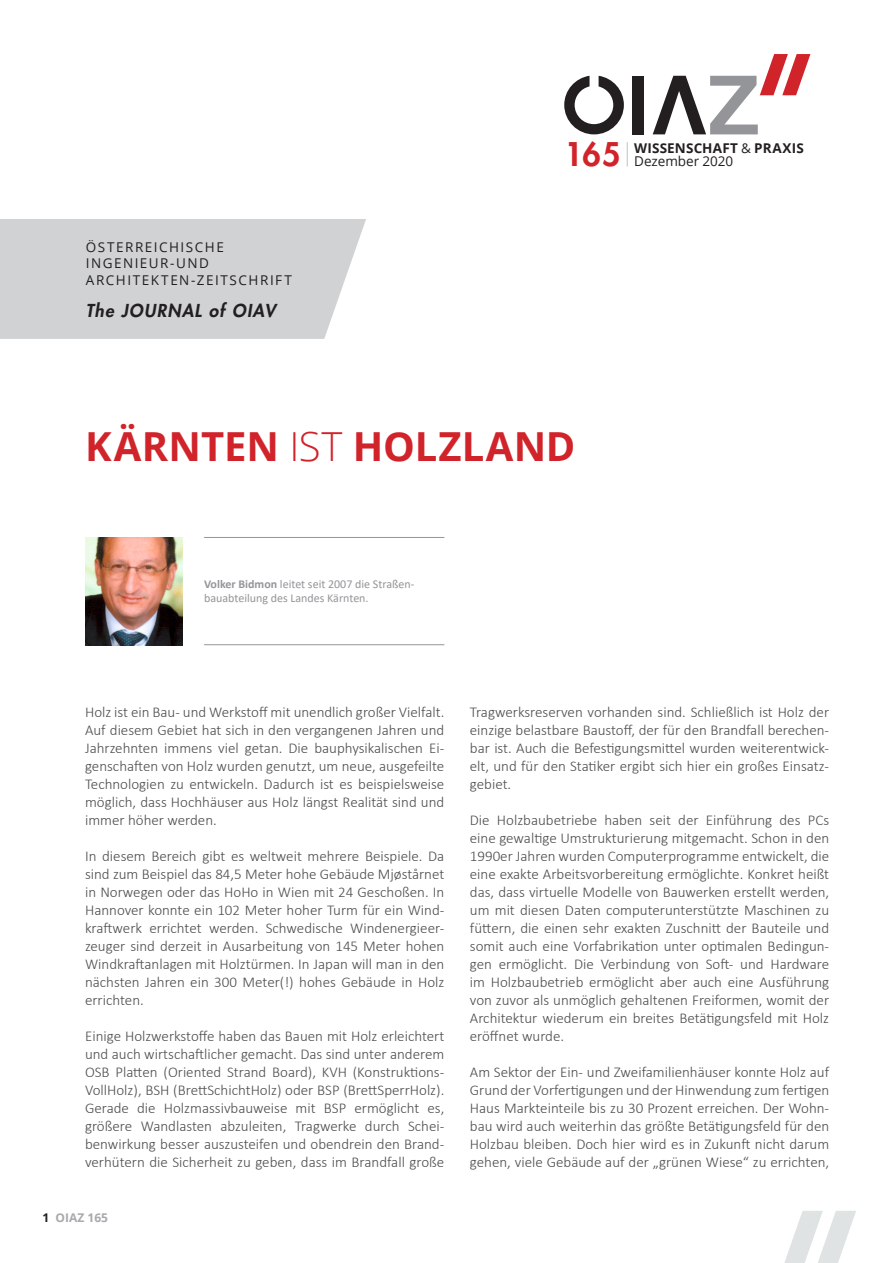
<style>
.page{position:relative;width:893px;height:1263px;background:#fff}
.page>*{position:absolute;margin:0;border:0;box-sizing:border-box;transform-origin:0 0}
.Überschrift{font:700 40.05px "Open Sans";color:#d1232a}
.t1{font:800 31.8px "Futura LT";color:#d1232a}
.t2{font:italic 800 17.4px "Futura LT";letter-spacing:.065em;color:#231f20}
.Fliesstext{font:300 15px/18px "Calibri";color:#4b4c4d;text-align:justify}
.t3{font:13.5px "Open Sans";letter-spacing:.11em;color:#231f20}
.t4{font:700 13.5px "Open Sans";letter-spacing:.015em;color:#231f20}
.t5{font:13.5px "Open Sans";color:#231f20}
.bildtext{font:12px/14.4px "Calibri";color:#939598}
.t6{font:700 12px "Open Sans";color:#a8a9ad}
.s1{font-weight:400}
.s2{font-weight:300}
.s3{font-weight:700}
.s4{color:#231f20}
</style>
<div class="page">
<svg style="left:784px;top:1211px;width:72px;height:52px"></svg>
<div style="left:0;top:219px;width:366px;height:120px;background:#d1d2d4"></div>
<div style="left:633px;top:76px;width:11px;height:58px;background:#231f20"></div>
<svg style="left:564px;top:76px;width:60px;height:58px"></svg>
<svg style="left:653px;top:54px;width:157px;height:80px"></svg>
<svg style="left:627px;top:142px;width:1px;height:24px"></svg>
<img style="left:85px;top:537px;width:97px;height:108px">
<hr style="left:204px;top:537px;width:240px;height:1px;background:#939598">
<hr style="left:204px;top:644px;width:240px;height:1px;background:#939598">
<p class="t3" style="left:86px;top:238px;width:140px">ÖSTERREICHISCHE</p>
<p class="t3" style="left:86px;top:254px;width:125px">INGENIEUR-UND</p>
<p class="t3" style="left:86px;top:271px;width:208px">ARCHITEKTEN-ZEITSCHRIFT</p>
<p class="t2" style="left:86px;top:300px;width:191px">The JOURNAL of OIAV</p>
<p class="t1" style="left:564px;top:133px;width:58px">165</p>
<p class="t4" style="left:634px;top:139px;width:171px">WISSENSCHAFT <span class="s1">&amp;</span> PRAXIS</p>
<p class="t5" style="left:634px;top:152px;width:101px">Dezember 2020</p>
<p class="Überschrift" style="left:85px;top:419px;width:492px">KÄRNTEN <span class="s2">IST</span> HOLZLAND</p>
<p class="bildtext" style="left:204px;top:576px;width:212px"><span class="s3">Volker Bidmon</span> leitet seit 2007 die Straßen&shy;bauabteilung des Landes Kärnten.</p>
<p class="Fliesstext" style="left:85px;top:703px;width:361px">Holz ist ein Bau- und Werkstoff mit unendlich großer Vielfalt.<br>Auf diesem Gebiet hat sich in den vergangenen Jahren und Jahrzehnten immens viel getan. Die bauphysikalischen Ei&shy;genschaften von Holz wurden genutzt, um neue, ausgefeilte Technologien zu entwickeln. Dadurch ist es beispielsweise möglich, dass Hochhäuser aus Holz längst Realität sind und immer höher werden.</p>
<p class="Fliesstext" style="left:85px;top:847px;width:361px">In diesem Bereich gibt es weltweit mehrere Beispiele. Da sind zum Beispiel das 84,5 Meter hohe Gebäude Mjøstårnet in Norwegen oder das HoHo in Wien mit 24 Geschoßen. In Hannover konnte ein 102 Meter hoher Turm für ein Wind&shy;kraftwerk errichtet werden. Schwedische Windenergieer&shy;zeuger sind derzeit in Ausarbeitung von 145 Meter hohen Windkraftanlagen mit Holztürmen. In Japan will man in den nächsten Jahren ein 300 Meter(!) hohes Gebäude in Holz errichten.</p>
<p class="Fliesstext" style="left:85px;top:1027px;width:361px">Einige Holzwerkstoffe haben das Bauen mit Holz erleichtert und auch wirtschaftlicher gemacht. Das sind unter anderem OSB Platten (Oriented Strand Board), KVH (Konstruktions-VollHolz), BSH (BrettSchichtHolz) oder BSP (BrettSperrHolz).<br>Gerade die Holzmassivbauweise mit BSP ermöglicht es, größere Wandlasten abzuleiten, Tragwerke durch Schei&shy;benwirkung besser auszusteifen und obendrein den Brand&shy;verhütern die Sicherheit zu geben, dass im Brandfall große</p>
<p class="t6" style="left:43px;top:1209px;width:67px"><span class="s4">1</span> OIAZ 165</p>
<p class="Fliesstext" style="left:470px;top:703px;width:361px">Tragwerksreserven vorhanden sind. Schließlich ist Holz der einzige belastbare Baustoff, der für den Brandfall berechen&shy;bar ist. Auch die Befestigungsmittel wurden weiterentwick&shy;elt, und für den Statiker ergibt sich hier ein großes Einsatz&shy;gebiet.</p>
<p class="Fliesstext" style="left:470px;top:811px;width:361px">Die Holzbaubetriebe haben seit der Einführung des PCs eine gewaltige Umstrukturierung mitgemacht. Schon in den 1990er Jahren wurden Computerprogramme entwickelt, die eine exakte Arbeitsvorbereitung ermöglichte. Konkret heißt das, dass virtuelle Modelle von Bauwerken erstellt werden, um mit diesen Daten computerunterstützte Maschinen zu füttern, die einen sehr exakten Zuschnitt der Bauteile und somit auch eine Vorfabrikation unter optimalen Bedingun&shy;gen ermöglicht. Die Verbindung von Soft- und Hardware im Holzbaubetrieb ermöglicht aber auch eine Ausführung von zuvor als unmöglich gehaltenen Freiformen, womit der Architektur wiederum ein breites Betätigungsfeld mit Holz eröffnet wurde.</p>
<p class="Fliesstext" style="left:470px;top:1063px;width:361px">Am Sektor der Ein- und Zweifamilienhäuser konnte Holz auf Grund der Vorfertigungen und der Hinwendung zum fertigen Haus Markteinteile bis zu 30 Prozent erreichen. Der Wohn&shy;bau wird auch weiterhin das größte Betätigungsfeld für den Holzbau bleiben. Doch hier wird es in Zukunft nicht darum gehen, viele Gebäude auf der „grünen Wiese“ zu errichten,</p>
</div>
